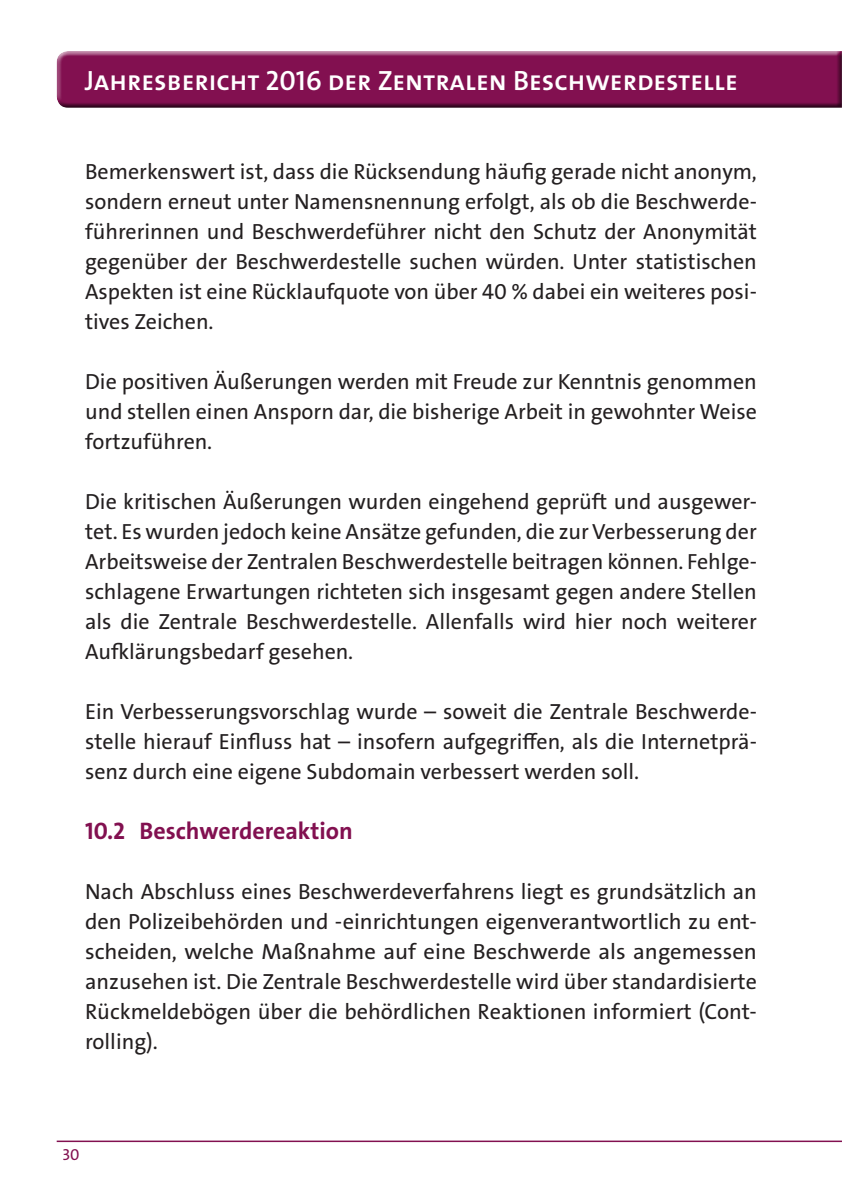
<style>
.page{position:relative;width:842px;height:1191px;background:#fff}
.page>*{position:absolute;margin:0;border:0;box-sizing:border-box;transform-origin:0 0}
.t1{font:600 28px "The Sans Os F";color:#fff}
.Ü_2{font:700 24px "The Sans Os F";color:#821050}
.Fließtext{font:22px/30px "The Sans Os F";color:#231f20;text-align:justify}
.Fließtext_Glyphenska{font:22px/30px "The Sans Os F";color:#231f20;text-align:justify}
.t2{font:16px "The Sans Os F";color:#821050}
</style>
<div class="page">
<div style="left:55px;top:50px;width:787px;height:59px;background:#231f20;opacity:.75"></div>
<hr style="left:57px;top:1140px;width:785px;height:2px;background:#821050">
<p class="t1" style="left:85px;top:62px;width:654px">Jahresbericht 2016 der Zentralen Beschwerdestelle</p>
<p class="Fließtext" style="left:85px;top:157px;width:673px">Bemerkenswert ist, dass die Rücksendung häufig gerade nicht anonym, sondern erneut unter Namensnennung erfolgt, als ob die Beschwerde&shy;führerinnen und Beschwerdeführer nicht den Schutz der Anonymität gegenüber der Beschwerdestelle suchen würden. Unter statistischen Aspekten ist eine Rücklaufquote von über 40 % dabei ein weiteres posi&shy;tives Zeichen.</p>
<p class="Fließtext" style="left:85px;top:367px;width:673px">Die positiven Äußerungen werden mit Freude zur Kenntnis genommen und stellen einen Ansporn dar, die bisherige Arbeit in gewohnter Weise fortzuführen.</p>
<p class="Fließtext" style="left:85px;top:487px;width:673px">Die kritischen Äußerungen wurden eingehend geprüft und ausgewer&shy;tet. Es wurden jedoch keine Ansätze gefunden, die zur Verbesserung der Arbeitsweise der Zentralen Beschwerdestelle beitragen können. Fehlge&shy;schlagene Erwartungen richteten sich insgesamt gegen andere Stellen als die Zentrale Beschwerdestelle. Allenfalls wird hier noch weiterer Aufklärungsbedarf gesehen.</p>
<p class="Fließtext" style="left:85px;top:697px;width:673px">Ein Verbesserungsvorschlag wurde – soweit die Zentrale Beschwerde&shy;stelle hierauf Einfluss hat – insofern aufgegriffen, als die Internetprä&shy;senz durch eine eigene Subdomain verbessert werden soll.</p>
<p class="Ü_2" style="left:85px;top:816px;width:269px">10.2 Beschwerdereaktion</p>
<p class="Fließtext_Glyphenska" style="left:85px;top:877px;width:673px">Nach Abschluss eines Beschwerdeverfahrens liegt es grundsätzlich an den Polizeibehörden und -einrichtungen eigenverantwortlich zu ent&shy;scheiden, welche Maßnahme auf eine Beschwerde als angemessen anzusehen ist. Die Zentrale Beschwerdestelle wird über standardisierte Rückmeldebögen über die behördlichen Reaktionen informiert (Cont&shy;rolling).</p>
<p class="t2" style="left:62px;top:1144px;width:19px">30</p>
</div>
